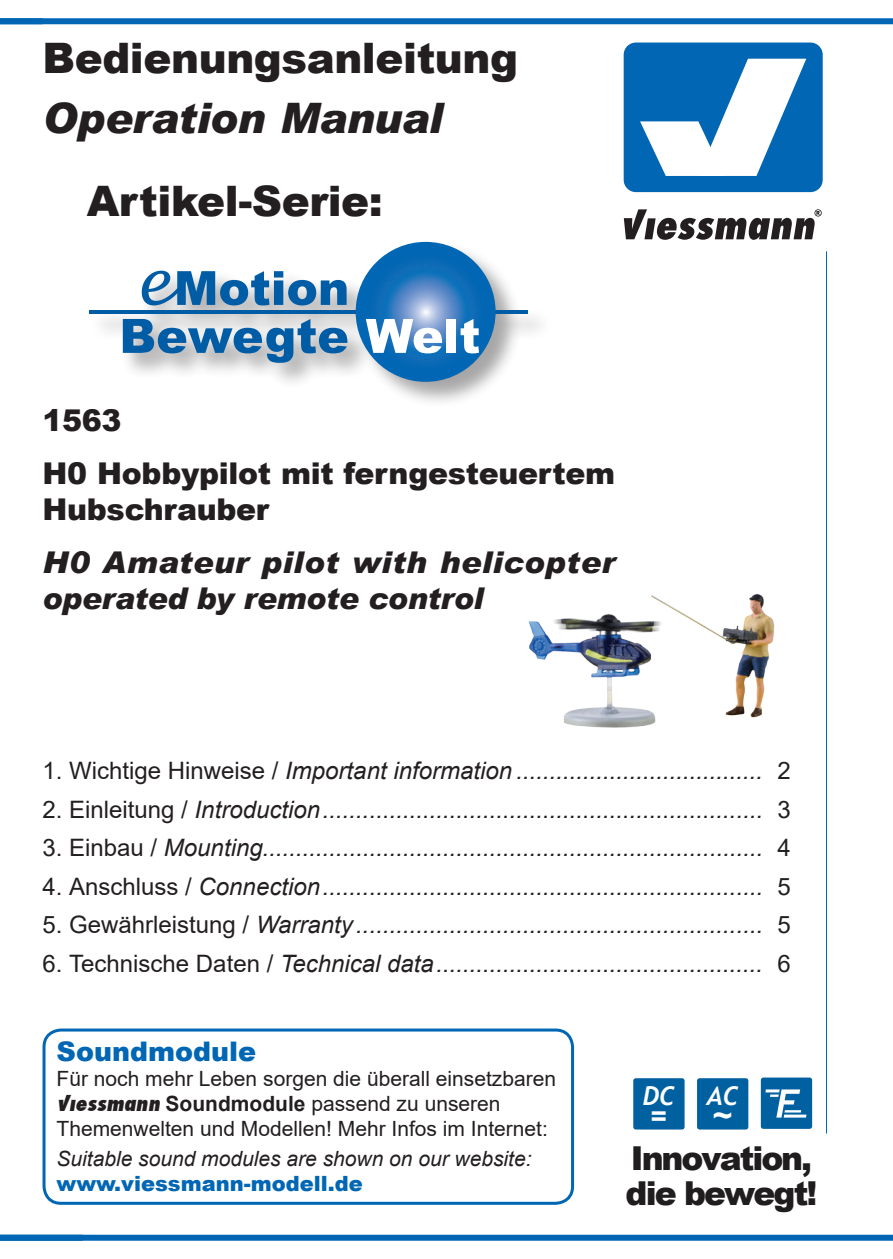
<style>
.page{position:relative;width:893px;height:1259px;background:#fff}
.page>*{position:absolute;margin:0;border:0;box-sizing:border-box;transform-origin:0 0}
.t1{font:900 42px "Arial";letter-spacing:-.01em;color:#231f20}
.t2{font:italic 900 42px "Arial";letter-spacing:-.01em;color:#231f20}
.t3{font:700 33.6px "Arial";color:#fff}
.t4{font:900 33px/35.1px "Arial";letter-spacing:-.06em;color:#201d1e}
.t5{font:italic 900 30px/36px "Arial";letter-spacing:.015em;color:#231f20}
.t6{font:900 30px/53.1px "Arial";letter-spacing:-.01em;color:#231f20}
.t7{font:700 27.6px "Arial";color:#fff}
.t8{font:900 27px "Arial";color:#0166b3}
.t9{font:italic 700 25.8px "Trebuchet";color:#fff}
.t10{font:italic 24px "Arial";color:#231f20}
.t11{font:21px/25.2px "Arial";color:#231f20}
.t12{font:italic 21px "Arial";color:#231f20}
.t13{font:900 21px "Arial";color:#0166b3}
.s1{font-style:normal}
.s2{font-family:"Viessmann Normal"}
.s3{font-weight:700}
</style>
<div class="page">
<div style="left:0;top:1235px;width:893px;height:5px;background:#0166b3"></div>
<div style="left:0;top:19px;width:893px;height:5px;background:#0166b3"></div>
<hr style="left:826px;top:251px;width:1px;height:882px;background:#0166b3">
<div style="left:624px;top:43px;width:199px;height:149px;background:#0166b3;border-radius:12px"></div>
<svg style="left:640px;top:59px;width:166px;height:117px"></svg>
<svg style="left:624px;top:209px;width:198px;height:31px"></svg>
<div style="left:89px;top:241px;width:464px;height:167px;background:#231f20;opacity:.4"></div>
<svg style="left:123px;top:319px;width:224px;height:44px;background:#7da3c2"></svg>
<svg style="left:142px;top:271px;width:205px;height:34px"></svg>
<hr style="left:89px;top:310px;width:438px;height:3px;background:#015ca6">
<svg style="left:356px;top:242px;width:140px;height:140px;background:#1e73ba"></svg>
<svg style="left:366px;top:319px;width:76px;height:34px"></svg>
<div style="left:447px;top:319px;width:9px;height:34px;background:#fff"></div>
<svg style="left:461px;top:319px;width:18px;height:34px"></svg>
<div style="left:697px;top:1078px;width:51px;height:51px;background:#0161a0;border-radius:3px"></div>
<div style="left:761px;top:1077px;width:51px;height:51px;background:#0161a0;border-radius:3px"></div>
<hr style="left:784px;top:1114px;width:22px;height:3px;background:#fff">
<hr style="left:765px;top:1089px;width:15px;height:3px;background:#fff">
<svg style="left:770px;top:1089px;width:31px;height:28px"></svg>
<div style="left:633px;top:1078px;width:52px;height:51px;background:#0161a0;border-radius:3px"></div>
<img style="left:528px;top:594px;width:247px;height:134px">
<div style="left:43px;top:1028px;width:531px;height:176px;border:3px solid #0166b3;border-radius:17px"></div>
<h1 class="t1" style="left:43px;top:27px;width:477px">Bedienungsanleitung</h1>
<h1 class="t2" style="left:43px;top:92px;width:402px">Operation Manual</h1>
<h1 class="t1" style="left:87px;top:171px;width:298px">Artikel-Serie:</h1>
<p class="t6" style="left:43px;top:393px;width:574px">1563<br>H0 Hobbypilot mit ferngesteuertem</p>
<p class="t6" style="left:43px;top:482px;width:228px">Hubschrauber</p>
<p class="t5" style="left:43px;top:543px;width:574px">H0 Amateur pilot with helicopter operated by remote control</p>
<p class="t10" style="left:43px;top:755px;width:750px"><span class="s1">1. Wichtige Hinweise /</span> Important information ..................................... <span class="s1">2</span></p>
<p class="t10" style="left:43px;top:793px;width:750px"><span class="s1">2. Einleitung /</span> Introduction.................................................................. <span class="s1">3</span></p>
<p class="t10" style="left:43px;top:832px;width:750px"><span class="s1">3. Einbau /</span> Mounting........................................................................... <span class="s1">4</span></p>
<p class="t10" style="left:43px;top:870px;width:750px"><span class="s1">4. Anschluss /</span> Connection.................................................................. <span class="s1">5</span></p>
<p class="t10" style="left:43px;top:909px;width:750px"><span class="s1">5. Gewährleistung /</span> Warranty ............................................................. <span class="s1">5</span></p>
<p class="t10" style="left:43px;top:947px;width:750px"><span class="s1">6. Technische Daten /</span> Technical data................................................. <span class="s1">6</span></p>
<p class="t8" style="left:57px;top:1031px;width:201px">Soundmodule</p>
<p class="t11" style="left:57px;top:1065px;width:501px">Für noch mehr Leben sorgen die überall einsetzbaren<br><span class="s2">Viessmann</span> <span class="s3">Soundmodule</span> passend zu unseren<br>Themenwelten und Modellen! Mehr Infos im Internet:</p>
<p class="t12" style="left:57px;top:1144px;width:477px">Suitable sound modules are shown on our website:</p>
<p class="t13" style="left:57px;top:1168px;width:308px">www.viessmann-modell.de</p>
<p class="t9" style="left:643px;top:1079px;width:34px">DC</p>
<p class="t7" style="left:651px;top:1096px;width:18px">=</p>
<p class="t9" style="left:707px;top:1079px;width:33px">AC</p>
<h2 class="t3" style="left:713px;top:1092px;width:21px">~</h2>
<h3 class="t4" style="left:626px;top:1139px;width:193px">Innovation, die bewegt!</h3>
</div>
